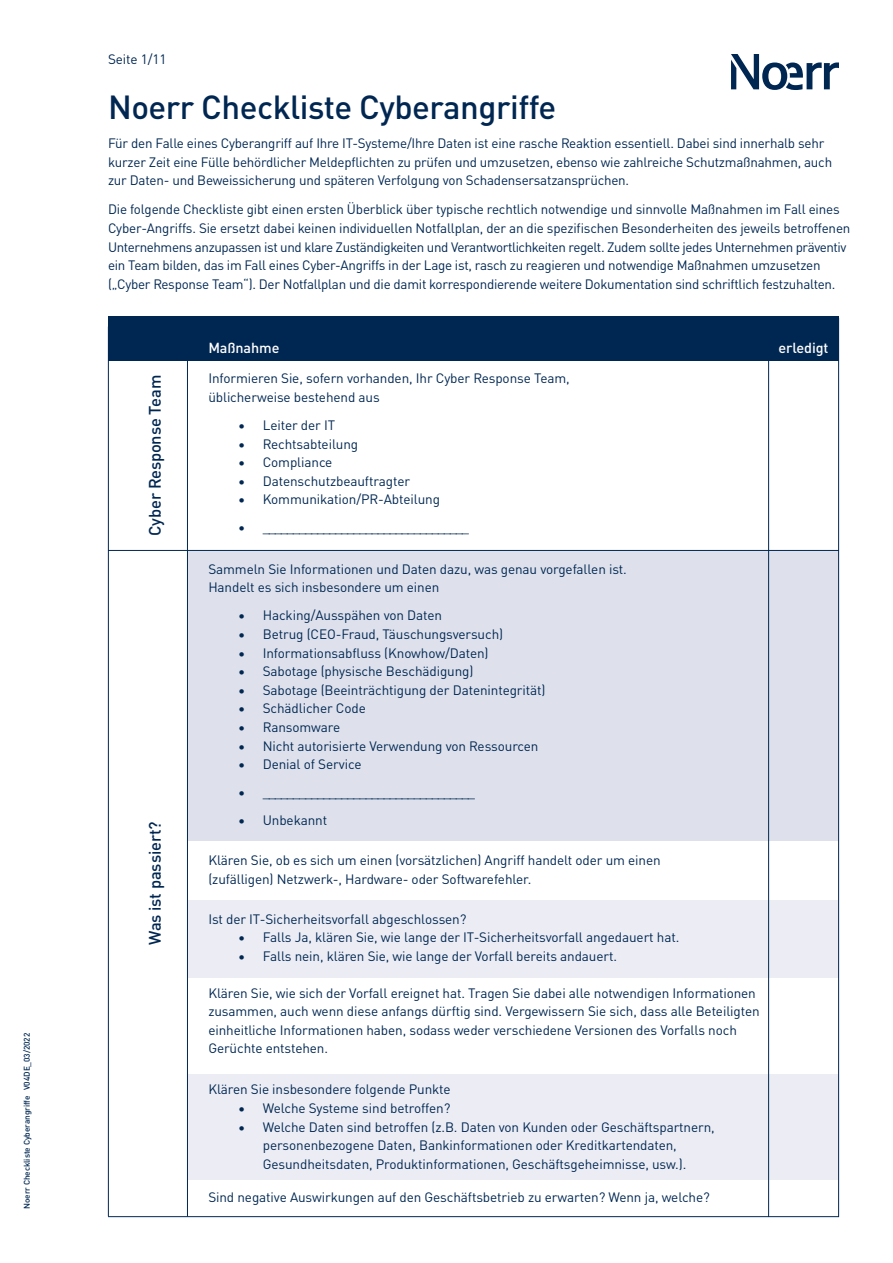
<style>
.page{position:relative;width:893px;height:1263px;background:#fff}
.page>*{position:absolute;margin:0;border:0;box-sizing:border-box;transform-origin:0 0}
.t1{font:500 33px "DIN Pro";letter-spacing:-.015em;color:#002752}
.t2{font:500 16.5px "DIN Pro";letter-spacing:-.01em;color:#002752}
.t3{font:500 14.4px "DIN Pro";letter-spacing:-.01em;color:#fff}
.t4{font:13.5px/18.6px "DIN Pro";letter-spacing:-.01em;color:#002752}
.t5{font:500 8.25px "DIN Pro";letter-spacing:-.01em;color:#002752}
</style>
<div class="page">
<div style="left:108px;top:316px;width:731px;height:44px;background:#002752"></div>
<div style="left:187px;top:550px;width:652px;height:291px;background:#dee1ec"></div>
<div style="left:187px;top:900px;width:652px;height:77px;background:#ecedf4"></div>
<div style="left:187px;top:1073px;width:652px;height:106px;background:#ecedf4"></div>
<hr style="left:187px;top:353px;width:1px;height:863px;background:#002752">
<hr style="left:108px;top:326px;width:1px;height:890px;background:#002752">
<hr style="left:768px;top:318px;width:1px;height:899px;background:#002752">
<hr style="left:838px;top:318px;width:1px;height:899px;background:#002752">
<hr style="left:108px;top:1216px;width:731px;height:1px;background:#002752">
<svg style="left:731px;top:54px;width:108px;height:36px"></svg>
<hr style="left:108px;top:550px;width:731px;height:1px;background:#002752">
<p class="t5" style="left:20px;top:1209px;width:178px;rotate:-90deg">Noerr Checkliste Cyberangriffe V04DE_03/2022</p>
<p class="t4" style="left:108px;top:49px;width:60px">Seite 1/11</p>
<h1 class="t1" style="left:108px;top:82px;width:450px">Noerr Checkliste Cyberangriffe</h1>
<p class="t4" style="left:108px;top:133px;width:726px">Für den Falle eines Cyberangriff auf Ihre IT-Systeme/Ihre Daten ist eine rasche Reaktion essentiell. Dabei sind innerhalb sehr kurzer Zeit eine Fülle behördlicher Meldepflichten zu prüfen und umzusetzen, ebenso wie zahlreiche Schutzmaßnahmen, auch zur Daten- und Beweissicherung und späteren Verfolgung von Schadensersatzansprüchen.</p>
<p class="t4" style="left:108px;top:199px;width:744px">Die folgende Checkliste gibt einen ersten Überblick über typische rechtlich notwendige und sinnvolle Maßnahmen im Fall eines Cyber-Angriffs. Sie ersetzt dabei keinen individuellen Notfallplan, der an die spezifischen Besonderheiten des jeweils betroffenen Unternehmens anzupassen ist und klare Zuständigkeiten und Verantwortlichkeiten regelt. Zudem sollte jedes Unternehmen präventiv ein Team bilden, das im Fall eines Cyber-Angriffs in der Lage ist, rasch zu reagieren und notwendige Maßnahmen umzusetzen („Cyber Response Team“). Der Notfallplan und die damit korrespondierende weitere Dokumentation sind schriftlich festzuhalten.</p>
<p class="t2" style="left:142px;top:536px;width:163px;rotate:-90deg">Cyber Response Team</p>
<p class="t2" style="left:142px;top:945px;width:125px;rotate:-90deg">Was ist passiert?</p>
<p class="t3" style="left:208px;top:336px;width:73px">Maßnahme</p>
<p class="t4" style="left:208px;top:368px;width:363px">Informieren Sie, sofern vorhanden, Ihr Cyber Response Team, üblicherweise bestehend aus</p>
<p class="t4" style="left:238px;top:415px;width:99px">• Leiter der IT</p>
<p class="t4" style="left:238px;top:434px;width:122px">• Rechtsabteilung</p>
<p class="t4" style="left:238px;top:452px;width:96px">• Compliance</p>
<p class="t4" style="left:238px;top:471px;width:174px">• Datenschutzbeauftragter</p>
<p class="t4" style="left:238px;top:489px;width:203px">• Kommunikation/PR-Abteilung</p>
<p class="t4" style="left:238px;top:517px;width:233px">• __________________________________</p>
<p class="t4" style="left:208px;top:559px;width:420px">Sammeln Sie Informationen und Daten dazu, was genau vorgefallen ist.<br>Handelt es sich insbesondere um einen</p>
<p class="t4" style="left:238px;top:605px;width:206px">• Hacking/Ausspähen von Daten</p>
<p class="t4" style="left:238px;top:624px;width:266px">• Betrug (CEO-Fraud, Täuschungsversuch)</p>
<p class="t4" style="left:238px;top:642px;width:252px">• Informationsabfluss (Knowhow/Daten)</p>
<p class="t4" style="left:238px;top:661px;width:237px">• Sabotage (physische Beschädigung)</p>
<p class="t4" style="left:238px;top:680px;width:309px">• Sabotage (Beeinträchtigung der Datenintegrität)</p>
<p class="t4" style="left:238px;top:698px;width:129px">• Schädlicher Code</p>
<p class="t4" style="left:238px;top:717px;width:104px">• Ransomware</p>
<p class="t4" style="left:238px;top:735px;width:302px">• Nicht autorisierte Verwendung von Ressourcen</p>
<p class="t4" style="left:238px;top:754px;width:125px">• Denial of Service</p>
<p class="t4" style="left:238px;top:782px;width:239px">• ___________________________________</p>
<p class="t4" style="left:238px;top:810px;width:91px">• Unbekannt</p>
<p class="t4" style="left:208px;top:850px;width:454px">Klären Sie, ob es sich um einen (vorsätzlichen) Angriff handelt oder um einen (zufälligen) Netzwerk-, Hardware- oder Softwarefehler.</p>
<p class="t4" style="left:208px;top:908px;width:260px">Ist der IT-Sicherheitsvorfall abgeschlossen?</p>
<p class="t4" style="left:238px;top:927px;width:443px">• Falls Ja, klären Sie, wie lange der IT-Sicherheitsvorfall angedauert hat.</p>
<p class="t4" style="left:238px;top:946px;width:380px">• Falls nein, klären Sie, wie lange der Vorfall bereits andauert.</p>
<p class="t4" style="left:208px;top:983px;width:553px">Klären Sie, wie sich der Vorfall ereignet hat. Tragen Sie dabei alle notwendigen Informationen zusammen, auch wenn diese anfangs dürftig sind. Vergewissern Sie sich, dass alle Beteiligten einheitliche Informationen haben, sodass weder verschiedene Versionen des Vorfalls noch Gerüchte entstehen.</p>
<p class="t4" style="left:208px;top:1079px;width:244px">Klären Sie insbesondere folgende Punkte</p>
<p class="t4" style="left:238px;top:1098px;width:214px">• Welche Systeme sind betroffen?</p>
<p class="t4" style="left:263px;top:1116px;width:453px;text-indent:-25px">• Welche Daten sind betroffen (z.B. Daten von Kunden oder Geschäftspartnern, personenbezogene Daten, Bankinformationen oder Kreditkartendaten,<br>Gesundheitsdaten, Produktinformationen, Geschäftsgeheimnisse, usw.).</p>
<p class="t4" style="left:208px;top:1187px;width:503px">Sind negative Auswirkungen auf den Geschäftsbetrieb zu erwarten? Wenn ja, welche?</p>
<p class="t3" style="left:778px;top:336px;width:51px">erledigt</p>
</div>
